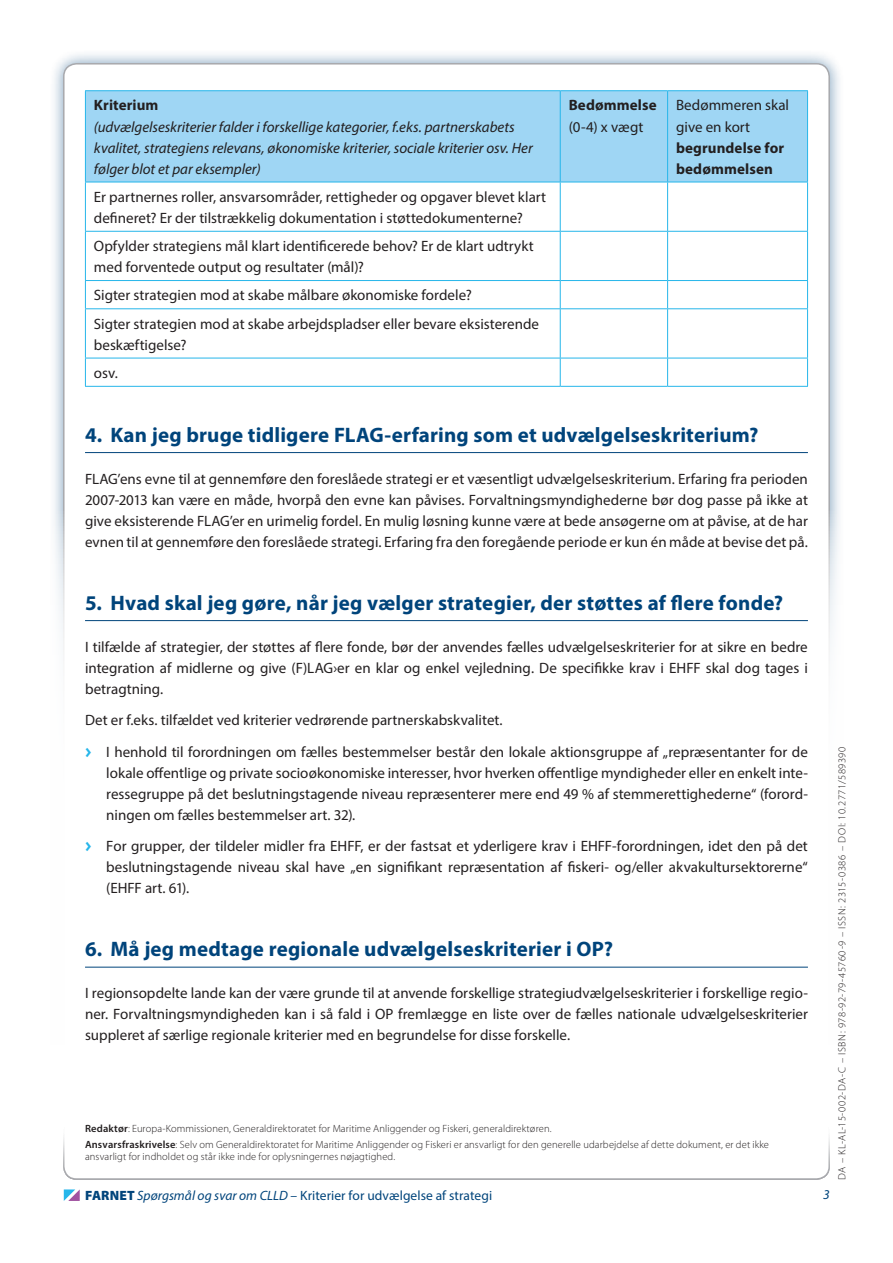
<style>
.page{position:relative;width:893px;height:1263px;background:#fff}
.page>*{position:absolute;margin:0;border:0;box-sizing:border-box;transform-origin:0 0}
.t1{font:700 21px "Myriad Pro";letter-spacing:.01em;color:#00447b}
.t2{font:15px/21px "Myriad Pro";color:#231f20}
.t3{font:italic 15px/21px "Myriad Pro";color:#231f20}
.t4{font:700 15px/21px "Myriad Pro";letter-spacing:.005em;color:#231f20}
.t5{font:13.5px "Myriad Pro";letter-spacing:.005em;color:#00447b}
.t6{font:italic 13.5px "Myriad Pro";color:#00447b}
.t7{font:300 10.5px/16.2px "Myriad Pro";letter-spacing:.01em;color:#231f20}
.t8{font:300 10.5px "Myriad Pro";letter-spacing:.04em;color:#231f20}
.s1{font-family:"Meta Plus Bold Caps";color:#26b6ea}
.s2{font-weight:600}
.s3{font-weight:900}
.s4{font-style:italic}
</style>
<div class="page">
<div style="left:49px;top:49px;width:795px;height:1165px;background:#00447b;opacity:.5"></div>
<div style="left:64px;top:64px;width:765px;height:1135px;background:#fff;border-radius:13px"></div>
<div style="left:0;top:510px;width:893px;height:753px;background:#fff"></div>
<svg style="left:64px;top:1189px;width:16px;height:12px"></svg>
<svg style="left:63px;top:1137px;width:767px;height:43px"></svg>
<hr style="left:85px;top:452px;width:723px;height:1px;background:#00447b">
<hr style="left:85px;top:620px;width:723px;height:1px;background:#00447b">
<hr style="left:85px;top:967px;width:723px;height:1px;background:#00447b">
<div style="left:86px;top:91px;width:721px;height:91px;background:#9fd6f4"></div>
<hr style="left:85px;top:90px;width:475px;height:1px;background:#26b6ea">
<hr style="left:85px;top:91px;width:1px;height:91px;background:#26b6ea">
<hr style="left:560px;top:90px;width:108px;height:1px;background:#26b6ea">
<hr style="left:560px;top:91px;width:1px;height:91px;background:#26b6ea">
<hr style="left:668px;top:90px;width:140px;height:1px;background:#26b6ea">
<hr style="left:667px;top:91px;width:1px;height:91px;background:#26b6ea">
<hr style="left:807px;top:91px;width:1px;height:91px;background:#26b6ea">
<hr style="left:85px;top:182px;width:475px;height:1px;background:#26b6ea">
<hr style="left:85px;top:182px;width:1px;height:49px;background:#26b6ea">
<hr style="left:560px;top:182px;width:108px;height:1px;background:#26b6ea">
<hr style="left:560px;top:182px;width:1px;height:49px;background:#26b6ea">
<hr style="left:668px;top:182px;width:140px;height:1px;background:#26b6ea">
<hr style="left:667px;top:182px;width:1px;height:49px;background:#26b6ea">
<hr style="left:807px;top:182px;width:1px;height:49px;background:#26b6ea">
<hr style="left:85px;top:231px;width:475px;height:1px;background:#26b6ea">
<hr style="left:85px;top:232px;width:1px;height:48px;background:#26b6ea">
<hr style="left:560px;top:231px;width:108px;height:1px;background:#26b6ea">
<hr style="left:560px;top:232px;width:1px;height:48px;background:#26b6ea">
<hr style="left:668px;top:231px;width:140px;height:1px;background:#26b6ea">
<hr style="left:667px;top:232px;width:1px;height:48px;background:#26b6ea">
<hr style="left:807px;top:232px;width:1px;height:48px;background:#26b6ea">
<hr style="left:85px;top:280px;width:475px;height:1px;background:#26b6ea">
<svg style="left:85px;top:281px;width:1px;height:27px"></svg>
<hr style="left:560px;top:280px;width:108px;height:1px;background:#26b6ea">
<svg style="left:560px;top:281px;width:1px;height:27px"></svg>
<hr style="left:668px;top:280px;width:140px;height:1px;background:#26b6ea">
<svg style="left:667px;top:281px;width:1px;height:27px"></svg>
<svg style="left:807px;top:281px;width:1px;height:27px"></svg>
<hr style="left:85px;top:308px;width:475px;height:1px;background:#26b6ea">
<hr style="left:85px;top:309px;width:1px;height:49px;background:#26b6ea">
<hr style="left:560px;top:308px;width:108px;height:1px;background:#26b6ea">
<hr style="left:560px;top:309px;width:1px;height:49px;background:#26b6ea">
<hr style="left:668px;top:308px;width:140px;height:1px;background:#26b6ea">
<hr style="left:667px;top:309px;width:1px;height:49px;background:#26b6ea">
<hr style="left:807px;top:309px;width:1px;height:49px;background:#26b6ea">
<hr style="left:85px;top:358px;width:475px;height:1px;background:#26b6ea">
<svg style="left:85px;top:358px;width:1px;height:28px"></svg>
<hr style="left:560px;top:358px;width:108px;height:1px;background:#26b6ea">
<svg style="left:560px;top:358px;width:1px;height:28px"></svg>
<hr style="left:668px;top:358px;width:140px;height:1px;background:#26b6ea">
<svg style="left:667px;top:358px;width:1px;height:28px"></svg>
<svg style="left:807px;top:358px;width:1px;height:28px"></svg>
<hr style="left:85px;top:386px;width:475px;height:1px;background:#26b6ea">
<hr style="left:560px;top:386px;width:108px;height:1px;background:#26b6ea">
<hr style="left:668px;top:386px;width:140px;height:1px;background:#26b6ea">
<p class="t4" style="left:94px;top:94px;width:66px">Kriterium</p>
<p class="t3" style="left:94px;top:116px;width:440px">(udvælgelseskriterier falder i forskellige kategorier, f.eks. partnerskabets kvalitet, strategiens relevans, økonomiske kriterier, sociale kriterier osv. Her følger blot et par eksempler)</p>
<p class="t2" style="left:94px;top:186px;width:454px">Er partnernes roller, ansvarsområder, rettigheder og opgaver blevet klart defineret? Er der tilstrækkelig dokumentation i støttedokumenterne?</p>
<p class="t2" style="left:94px;top:235px;width:441px">Opfylder strategiens mål klart identificerede behov? Er de klart udtrykt med forventede output og resultater (mål)?</p>
<p class="t2" style="left:94px;top:281px;width:447px;line-height:28.2px">Sigter strategien mod at skabe målbare økonomiske fordele?<br>Sigter strategien mod at skabe arbejdspladser eller bevare eksisterende</p>
<p class="t2" style="left:94px;top:330px;width:94px;line-height:28.2px">beskæftigelse? osv.</p>
<p class="t4" style="left:569px;top:94px;width:89px">Bedømmelse</p>
<p class="t2" style="left:569px;top:116px;width:76px">(0-4) x vægt</p>
<p class="t2" style="left:676px;top:95px;width:114px">Bedømmeren skal give en kort</p>
<p class="t4" style="left:676px;top:136px;width:110px">begrundelse for bedømmelsen</p>
<h1 class="t1" style="left:85px;top:421px;width:675px">4. Kan jeg bruge tidligere FLAG-erfaring som et udvælgelseskriterium?</h1>
<p class="t2" style="left:85px;top:468px;width:724px;text-align:justify">FLAG’ens evne til at gennemføre den foreslåede strategi er et væsentligt udvælgelseskriterium. Erfaring fra perioden 2007-2013 kan være en måde, hvorpå den evne kan påvises. Forvaltningsmyndighederne bør dog passe på ikke at give eksisterende FLAG’er en urimelig fordel. En mulig løsning kunne være at bede ansøgerne om at påvise, at de har evnen til at gennemføre den foreslåede strategi. Erfaring fra den foregående periode er kun én måde at bevise det på.</p>
<h1 class="t1" style="left:85px;top:589px;width:700px">5. Hvad skal jeg gøre, når jeg vælger strategier, der støttes af flere fonde?</h1>
<p class="t2" style="left:85px;top:636px;width:724px;text-align:justify">I tilfælde af strategier, der støttes af flere fonde, bør der anvendes fælles udvælgelseskriterier for at sikre en bedre integration af midlerne og give (F)LAG›er en klar og enkel vejledning. De specifikke krav i EHFF skal dog tages i betragtning.</p>
<p class="t2" style="left:85px;top:704px;width:724px;line-height:31.5px">Det er f.eks. tilfældet ved kriterier vedrørende partnerskabskvalitet.<br><span class="s1">&gt;</span> I henhold til forordningen om fælles bestemmelser består den lokale aktionsgruppe af „repræsentanter for de</p>
<p class="t2" style="left:106px;top:762px;width:703px;text-align:justify">lokale offentlige og private socioøkonomiske interesser, hvor hverken offentlige myndigheder eller en enkelt inte&shy;ressegruppe på det beslutningstagende niveau repræsenterer mere end 49 % af stemmerettighederne“ (forord&shy;ningen om fælles bestemmelser art. 32).</p>
<p class="t2" style="left:106px;top:835px;width:703px;text-align:justify;text-indent:-21px"><span class="s1">&gt;</span> For grupper, der tildeler midler fra EHFF, er der fastsat et yderligere krav i EHFF-forordningen, idet den på det beslutningstagende niveau skal have „en signifikant repræsentation af fiskeri- og/eller akvakultursektorerne“ (EHFF art. 61).</p>
<h1 class="t1" style="left:85px;top:935px;width:530px">6. Må jeg medtage regionale udvælgelseskriterier i OP?</h1>
<p class="t2" style="left:85px;top:982px;width:724px;text-align:justify">I regionsopdelte lande kan der være grunde til at anvende forskellige strategiudvælgelseskriterier i forskellige regio&shy;ner. Forvaltningsmyndigheden kan i så fald i OP fremlægge en liste over de fælles nationale udvælgelseskriterier suppleret af særlige regionale kriterier med en begrundelse for disse forskelle.</p>
<p class="t7" style="left:85px;top:1120px;width:685px"><span class="s2">Redaktør</span>: Europa-Kommissionen, Generaldirektoratet for Maritime Anliggender og Fiskeri, generaldirektøren.<br><span class="s2">Ansvarsfraskrivelse</span>: Selv om Generaldirektoratet for Maritime Anliggender og Fiskeri er ansvarligt for den generelle udarbejdelse af dette dokument, er det ikke</p>
<p class="t7" style="left:85px;top:1148px;width:312px">ansvarligt for indholdet og står ikke inde for oplysningernes nøjagtighed.</p>
<p class="t5" style="left:85px;top:1187px;width:409px"><span class="s3">FARNET</span> <span class="s4">Spørgsmål og svar om CLLD</span> – Kriterier for udvælgelse af strategi</p>
<p class="t6" style="left:823px;top:1186px;width:8px">3</p>
<p class="t8" style="left:836px;top:1180px;width:435px;rotate:-90deg">DA – KL-AL-15-002-DA-C – ISBN: 978-92-79-45760-9 – ISSN: 2315-0386 – DOI: 10.2771/589390</p>
</div>
